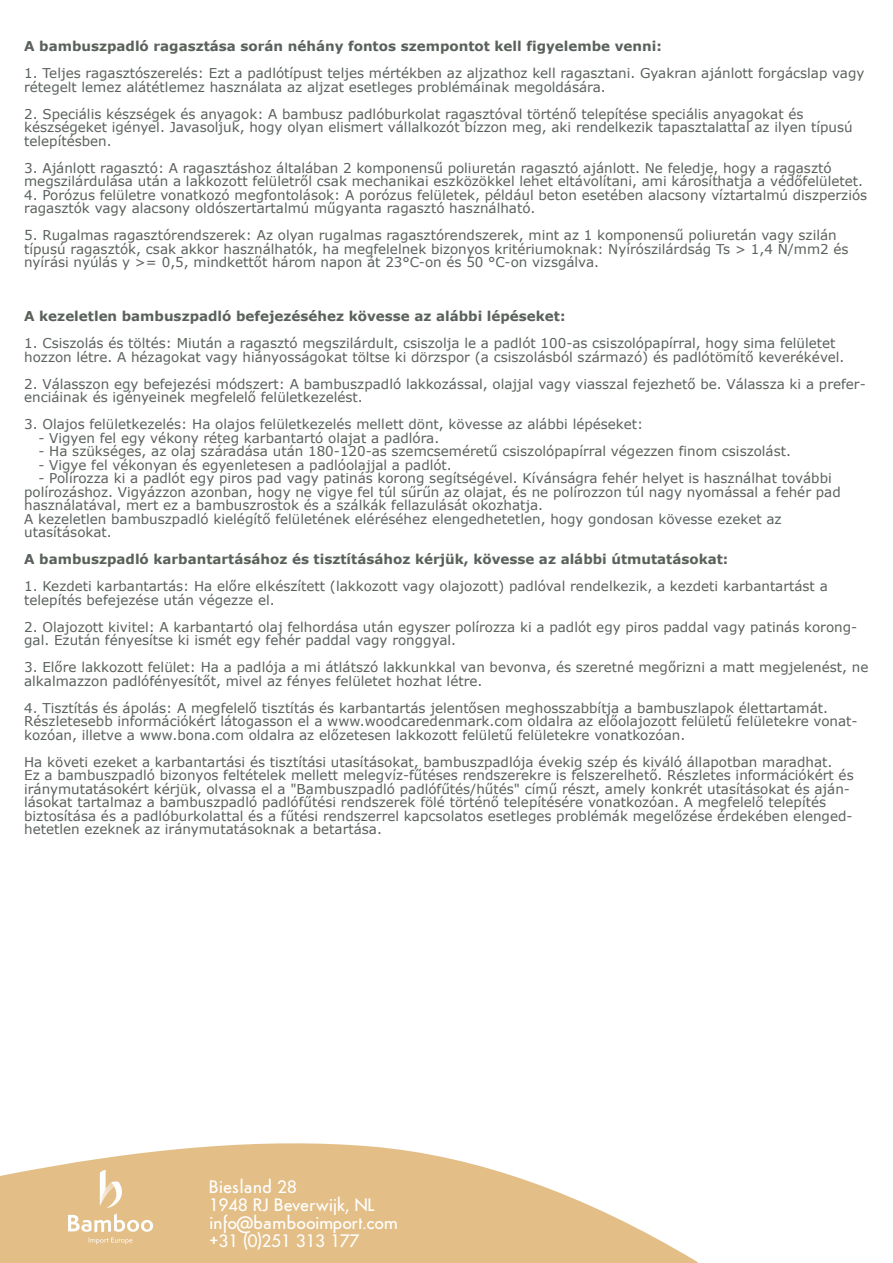
<style>
.page{position:relative;width:893px;height:1263px;background:#fff}
.page>*{position:absolute;margin:0;border:0;box-sizing:border-box;transform-origin:0 0}
.t1{font:500 18px/18px "Semplicita";color:#fff}
.t2{font:13.5px/13.5px "Verdana";color:#5a615b}
.t3{font:700 13.5px "Verdana";color:#5a615b}
</style>
<div class="page">
<svg style="left:0;top:1143px;width:698px;height:120px;fill:#e3bf87"></svg>
<img style="left:29px;top:1143px;width:164px;height:120px">
<p class="t3" style="left:24px;top:37px;width:639px">A bambuszpadló ragasztása során néhány fontos szempontot kell figyelembe venni:</p>
<p class="t2" style="left:24px;top:66px;width:842px">1. Teljes ragasztószerelés: Ezt a padlótípust teljes mértékben az aljzathoz kell ragasztani. Gyakran ajánlott forgácslap vagy rétegelt lemez alátétlemez használata az aljzat esetleges problémáinak megoldására.</p>
<p class="t2" style="left:24px;top:107px;width:830px">2. Speciális készségek és anyagok: A bambusz padlóburkolat ragasztóval történő telepítése speciális anyagokat és készségeket igényel. Javasoljuk, hogy olyan elismert vállalkozót bízzon meg, aki rendelkezik tapasztalattal az ilyen típusú telepítésben.</p>
<p class="t2" style="left:24px;top:161px;width:840px">3. Ajánlott ragasztó: A ragasztáshoz általában 2 komponensű poliuretán ragasztó ajánlott. Ne feledje, hogy a ragasztó megszilárdulása után a lakkozott felületről csak mechanikai eszközökkel lehet eltávolítani, ami károsíthatja a védőfelületet.</p>
<p class="t2" style="left:24px;top:188px;width:845px">4. Porózus felületre vonatkozó megfontolások: A porózus felületek, például beton esetében alacsony víztartalmú diszperziós ragasztók vagy alacsony oldószertartalmú műgyanta ragasztó használható.</p>
<p class="t2" style="left:24px;top:228px;width:826px">5. Rugalmas ragasztórendszerek: Az olyan rugalmas ragasztórendszerek, mint az 1 komponensű poliuretán vagy szilán típusú ragasztók, csak akkor használhatók, ha megfelelnek bizonyos kritériumoknak: Nyírószilárdság Ts &gt; 1,4 N/mm2 és nyírási nyúlás y &gt;= 0,5, mindkettőt három napon át 23°C-on és 50 °C-on vizsgálva.</p>
<p class="t3" style="left:24px;top:307px;width:543px">A kezeletlen bambuszpadló befejezéséhez kövesse az alábbi lépéseket:</p>
<p class="t2" style="left:24px;top:336px;width:822px">1. Csiszolás és töltés: Miután a ragasztó megszilárdult, csiszolja le a padlót 100-as csiszolópapírral, hogy sima felületet hozzon létre. A hézagokat vagy hiányosságokat töltse ki dörzspor (a csiszolásból származó) és padlótömítő keverékével.</p>
<p class="t2" style="left:24px;top:377px;width:843px">2. Válasszon egy befejezési módszert: A bambuszpadló lakkozással, olajjal vagy viasszal fejezhető be. Válassza ki a prefer&shy;enciáinak és igényeinek megfelelő felületkezelést.</p>
<p class="t2" style="left:24px;top:417px;width:621px">3. Olajos felületkezelés: Ha olajos felületkezelés mellett dönt, kövesse az alábbi lépéseket:</p>
<p class="t2" style="left:38px;top:431px;width:402px">- Vigyen fel egy vékony réteg karbantartó olajat a padlóra.</p>
<p class="t2" style="left:38px;top:444px;width:754px">- Ha szükséges, az olaj száradása után 180-120-as szemcseméretű csiszolópapírral végezzen finom csiszolást.</p>
<p class="t2" style="left:38px;top:458px;width:415px">- Vigye fel vékonyan és egyenletesen a padlóolajjal a padlót.</p>
<p class="t2" style="left:24px;top:471px;width:818px;text-indent:14px">- Polírozza ki a padlót egy piros pad vagy patinás korong segítségével. Kívánságra fehér helyet is használhat további polírozáshoz. Vigyázzon azonban, hogy ne vigye fel túl sűrűn az olajat, és ne polírozzon túl nagy nyomással a fehér pad használatával, mert ez a bambuszrostok és a szálkák fellazulását okozhatja.<br>A kezeletlen bambuszpadló kielégítő felületének eléréséhez elengedhetetlen, hogy gondosan kövesse ezeket az utasításokat.</p>
<p class="t3" style="left:24px;top:550px;width:706px">A bambuszpadló karbantartásához és tisztításához kérjük, kövesse az alábbi útmutatásokat:</p>
<p class="t2" style="left:24px;top:579px;width:805px">1. Kezdeti karbantartás: Ha előre elkészített (lakkozott vagy olajozott) padlóval rendelkezik, a kezdeti karbantartást a telepítés befejezése után végezze el.</p>
<p class="t2" style="left:24px;top:620px;width:835px">2. Olajozott kivitel: A karbantartó olaj felhordása után egyszer polírozza ki a padlót egy piros paddal vagy patinás korong&shy;gal. Ezután fényesítse ki ismét egy fehér paddal vagy ronggyal.</p>
<p class="t2" style="left:24px;top:660px;width:846px">3. Előre lakkozott felület: Ha a padlója a mi átlátszó lakkunkkal van bevonva, és szeretné megőrizni a matt megjelenést, ne alkalmazzon padlófényesítőt, mivel az fényes felületet hozhat létre.</p>
<p class="t2" style="left:24px;top:701px;width:835px">4. Tisztítás és ápolás: A megfelelő tisztítás és karbantartás jelentősen meghosszabbítja a bambuszlapok élettartamát.<br>Részletesebb információkért látogasson el a www.woodcaredenmark.com oldalra az előolajozott felületű felületekre vonat&shy;kozóan, illetve a www.bona.com oldalra az előzetesen lakkozott felületű felületekre vonatkozóan.</p>
<p class="t2" style="left:24px;top:755px;width:831px">Ha követi ezeket a karbantartási és tisztítási utasításokat, bambuszpadlója évekig szép és kiváló állapotban maradhat.<br>Ez a bambuszpadló bizonyos feltételek mellett melegvíz-fűtéses rendszerekre is felszerelhető. Részletes információkért és iránymutatásokért kérjük, olvassa el a "Bambuszpadló padlófűtés/hűtés" című részt, amely konkrét utasításokat és aján&shy;lásokat tartalmaz a bambuszpadló padlófűtési rendszerek fölé történő telepítésére vonatkozóan. A megfelelő telepítés biztosítása és a padlóburkolattal és a fűtési rendszerrel kapcsolatos esetleges problémák megelőzése érdekében elenged&shy;hetetlen ezeknek az iránymutatásoknak a betartása.</p>
<h1 class="t1" style="left:209px;top:1177px;width:190px">Biesland 28<br>1948 RJ Beverwijk, NL info@bambooimport.com +31 (0)251 313 177</h1>
</div>
